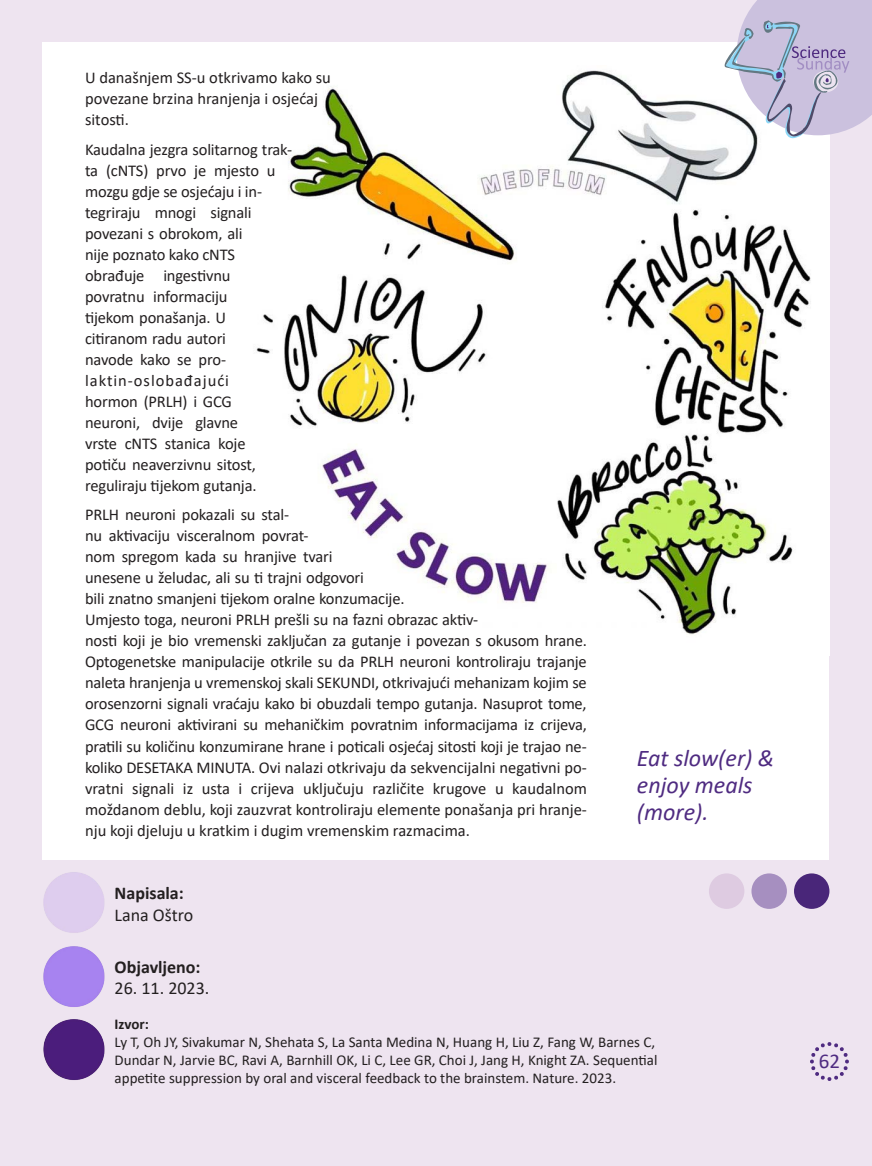
<style>
.page{position:relative;width:872px;height:1166px;background:#fff}
.page>*{position:absolute;margin:0;border:0;box-sizing:border-box;transform-origin:0 0}
.osnovni{font:italic 24px/27px "Calibri";color:#4f2b81}
.t1{font:21px "Calibri";color:#4f2b81}
.napisala_objavljeno{font:700 18px/21.6px "Calibri";color:#231f20}
.napisala_objavljeno-2{font:18px "Calibri";color:#231f20}
.osnovni-2{font:16.5px/21px "Calibri";letter-spacing:-.01em;color:#231f20}
.izvor{font:15px/18px "Calibri";color:#231f20}
.s1{font-weight:400}
.s2{font-weight:700}
</style>
<div class="page">
<div style="left:0;top:0;width:872px;height:1165px;background:#eee4f0"></div>
<svg style="left:810px;top:1042px;width:39px;height:38px"></svg>
<div style="left:43px;top:43px;width:786px;height:816px;background:#fff"></div>
<img style="left:256px;top:70px;width:555px;height:565px">
<img style="left:42px;top:859px;width:77px;height:221px">
<svg style="left:724px;top:0;width:148px;height:140px"></svg>
<div style="left:751px;top:873px;width:36px;height:35px;background:#a68fc0;border-radius:50%"></div>
<div style="left:709px;top:873px;width:35px;height:35px;background:#decbe1;border-radius:50%"></div>
<div style="left:794px;top:873px;width:35px;height:35px;background:#492679;border-radius:50%"></div>
<p class="osnovni-2" style="left:85px;top:66px;width:247px">U današnjem SS-u otkrivamo kako su povezane brzina hranjenja i osjećaj sitosti.</p>
<p class="osnovni-2" style="left:85px;top:138px;width:208px">Kaudalna jezgra solitarnog trak&shy;ta (cNTS) prvo je mjesto u mozgu gdje se osjećaju i in&shy;tegriraju mnogi signali povezani s obrokom, ali<br>nije poznato kako cNTS obrađuje ingestivnu povratnu informaciju<br>tijekom ponašanja. U citiranom radu autori<br>navode kako se pro&shy;laktin-oslobađajući<br>hormon (PRLH) i GCG<br>neuroni, dvije glavne<br>vrste cNTS stanica koje<br>potiču neaverzivnu sitost, reguliraju tijekom gutanja.</p>
<p class="osnovni-2" style="left:85px;top:504px;width:503px">PRLH neuroni pokazali su stal-<br>nu aktivaciju visceralnom povrat-<br>nom spregom kada su hranjive tvari<br>unesene u želudac, ali su ti trajni odgovori<br>bili znatno smanjeni tijekom oralne konzumacije.<br>Umjesto toga, neuroni PRLH prešli su na fazni obrazac aktiv-<br>nosti koji je bio vremenski zaključan za gutanje i povezan s okusom hrane.<br>Optogenetske manipulacije otkrile su da PRLH neuroni kontroliraju trajanje naleta hranjenja u vremenskoj skali SEKUNDI, otkrivajući mehanizam kojim se orosenzorni signali vraćaju kako bi obuzdali tempo gutanja. Nasuprot tome, GCG neuroni aktivirani su mehaničkim povratnim informacijama iz crijeva, pratili su količinu konzumirane hrane i poticali osjećaj sitosti koji je trajao ne&shy;koliko DESETAKA MINUTA. Ovi nalazi otkrivaju da sekvencijalni negativni po&shy;vratni signali iz usta i crijeva uključuju različite krugove u kaudalnom moždanom deblu, koji zauzvrat kontroliraju elemente ponašanja pri hranje&shy;nju koji djeluju u kratkim i dugim vremenskim razmacima.</p>
<p class="napisala_objavljeno" style="left:115px;top:881px;width:80px">Napisala:<br><span class="s1">Lana Oštro</span></p>
<p class="napisala_objavljeno" style="left:115px;top:955px;width:87px">Objavljeno:</p>
<p class="napisala_objavljeno-2" style="left:115px;top:975px;width:96px">26. 11. 2023.</p>
<p class="osnovni" style="left:637px;top:743px;width:139px">Eat slow(er) &amp; enjoy meals (more).</p>
<p class="izvor" style="left:115px;top:1013px;width:544px"><span class="s2">Izvor:<br></span>Ly T, Oh JY, Sivakumar N, Shehata S, La Santa Medina N, Huang H, Liu Z, Fang W, Barnes C, Dundar N, Jarvie BC, Ravi A, Barnhill OK, Li C, Lee GR, Choi J, Jang H, Knight ZA. Sequential appetite suppression by oral and visceral feedback to the brainstem. Nature. 2023.</p>
<p class="t1" style="left:818px;top:1046px;width:23px">62</p>
</div>
